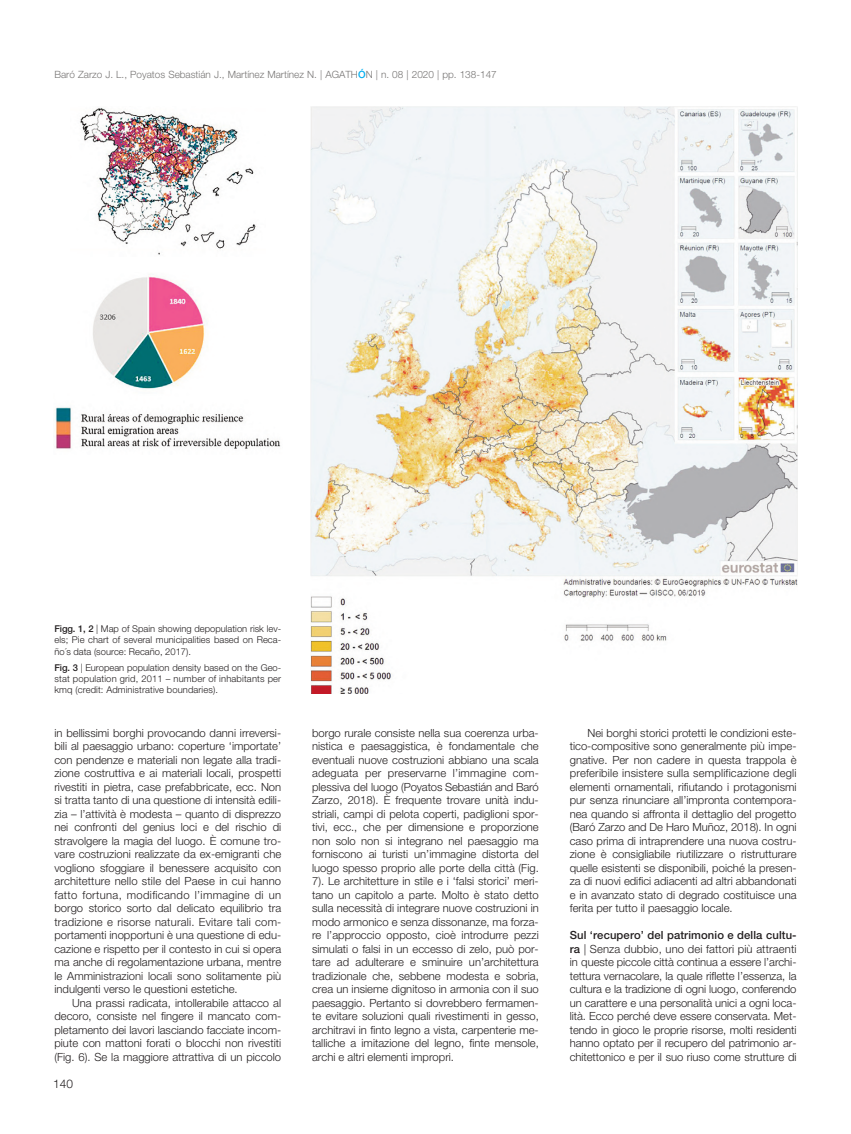
<style>
.page{position:relative;width:851px;height:1134px;background:#fff}
.page>*{position:absolute;margin:0;border:0;box-sizing:border-box;transform-origin:0 0}
.t1{font:300 11.88px "Helvetica Neue LT Std";color:#231f20}
.t2{font:300 11.25px/13.5px "Helvetica Neue LT Std";color:#231f20;text-align:justify}
.t3{font:300 10px "Helvetica Neue LT Std";color:#777574}
.t4{font:300 9.38px/11.5px "Helvetica Neue LT Std";letter-spacing:.01em;color:#231f20;text-align:justify}
.s1{font-weight:500;color:#00aeef}
.s2{font-weight:500}
</style>
<div class="page">
<img style="left:80px;top:108px;width:176px;height:147px">
<img style="left:55px;top:276px;width:226px;height:173px">
<img style="left:311px;top:106px;width:486px;height:588px">
<p class="t3" style="left:54px;top:70px;width:444px">Baró Zarzo J. L., Poyatos Sebastián J., Martínez Martínez N. | AGATH<span class="s1">Ó</span>N | n. 08 | 2020 | pp. 138-147</p>
<p class="t4" style="left:54px;top:624px;width:228px"><span class="s2">Figg. 1, 2</span> | Map of Spain showing depopulation risk lev&shy;els; Pie chart of several municipalities based on Reca&shy;ño´s data (source: Recaño, 2017).</p>
<p class="t4" style="left:54px;top:663px;width:228px"><span class="s2">Fig. 3</span> | European population density based on the Geo&shy;stat population grid, 2011 – number of inhabitants per kmq (credit: Administrative boundaries).</p>
<p class="t2" style="left:54px;top:727px;width:228px">in bellissimi borghi provocando danni irreversi&shy;bili al paesaggio urbano: coperture ‘importate’ con pendenze e materiali non legate alla tradi&shy;zione costruttiva e ai materiali locali, prospetti rivestiti in pietra, case prefabbricate, ecc. Non si tratta tanto di una questione di intensità edili&shy;zia – l’attività è modesta – quanto di disprezzo nei confronti del genius loci e del rischio di stravolgere la magia del luogo. È comune tro&shy;vare costruzioni realizzate da ex-emigranti che vogliono sfoggiare il benessere acquisito con architetture nello stile del Paese in cui hanno fatto fortuna, modificando l’immagine di un borgo storico sorto dal delicato equilibrio tra tradizione e risorse naturali. Evitare tali com&shy;portamenti inopportuni è una questione di edu&shy;cazione e rispetto per il contesto in cui si opera ma anche di regolamentazione urbana, mentre le Amministrazioni locali sono solitamente più indulgenti verso le questioni estetiche.</p>
<p class="t2" style="left:54px;top:997px;width:228px;text-indent:18px">Una prassi radicata, intollerabile attacco al decoro, consiste nel fingere il mancato com&shy;pletamento dei lavori lasciando facciate incom&shy;piute con mattoni forati o blocchi non rivestiti (Fig. 6). Se la maggiore attrattiva di un piccolo</p>
<p class="t1" style="left:53px;top:1079px;width:21px">140</p>
<p class="t2" style="left:312px;top:727px;width:228px">borgo rurale consiste nella sua coerenza urba&shy;nistica e paesaggistica, è fondamentale che eventuali nuove costruzioni abbiano una scala adeguata per preservarne l’immagine com&shy;plessiva del luogo (Poyatos Sebastián and Baró Zarzo, 2018). È frequente trovare unità indu&shy;striali, campi di pelota coperti, padiglioni spor&shy;tivi, ecc., che per dimensione e proporzione non solo non si integrano nel paesaggio ma forniscono ai turisti un’immagine distorta del luogo spesso proprio alle porte della città (Fig.<br>7). Le architetture in stile e i ‘falsi storici’ meri&shy;tano un capitolo a parte. Molto è stato detto sulla necessità di integrare nuove costruzioni in modo armonico e senza dissonanze, ma forza&shy;re l’approccio opposto, cioè introdurre pezzi simulati o falsi in un eccesso di zelo, può por&shy;tare ad adulterare e sminuire un’architettura tradizionale che, sebbene modesta e sobria, crea un insieme dignitoso in armonia con il suo paesaggio. Pertanto si dovrebbero fermamen&shy;te evitare soluzioni quali rivestimenti in gesso, architravi in finto legno a vista, carpenterie me&shy;talliche a imitazione del legno, finte mensole, archi e altri elementi impropri.</p>
<p class="t2" style="left:569px;top:727px;width:228px;text-indent:18px">Nei borghi storici protetti le condizioni este&shy;tico-compositive sono generalmente più impe&shy;gnative. Per non cadere in questa trappola è preferibile insistere sulla semplificazione degli elementi ornamentali, rifiutando i protagonismi pur senza rinunciare all’impronta contempora&shy;nea quando si affronta il dettaglio del progetto (Baró Zarzo and De Haro Muñoz, 2018). In ogni caso prima di intraprendere una nuova costru&shy;zione è consigliabile riutilizzare o ristrutturare quelle esistenti se disponibili, poiché la presen&shy;za di nuovi edifici adiacenti ad altri abbandonati e in avanzato stato di degrado costituisce una ferita per tutto il paesaggio locale.</p>
<p class="t2" style="left:569px;top:929px;width:228px"><span class="s2">Sul ‘recupero’ del patrimonio e della cultu&shy;ra</span> | Senza dubbio, uno dei fattori più attraenti in queste piccole città continua a essere l’archi&shy;tettura vernacolare, la quale riflette l’essenza, la cultura e la tradizione di ogni luogo, conferendo un carattere e una personalità unici a ogni loca&shy;lità. Ecco perché deve essere conservata. Met&shy;tendo in gioco le proprie risorse, molti residenti hanno optato per il recupero del patrimonio ar&shy;chitettonico e per il suo riuso come strutture di</p>
</div>
